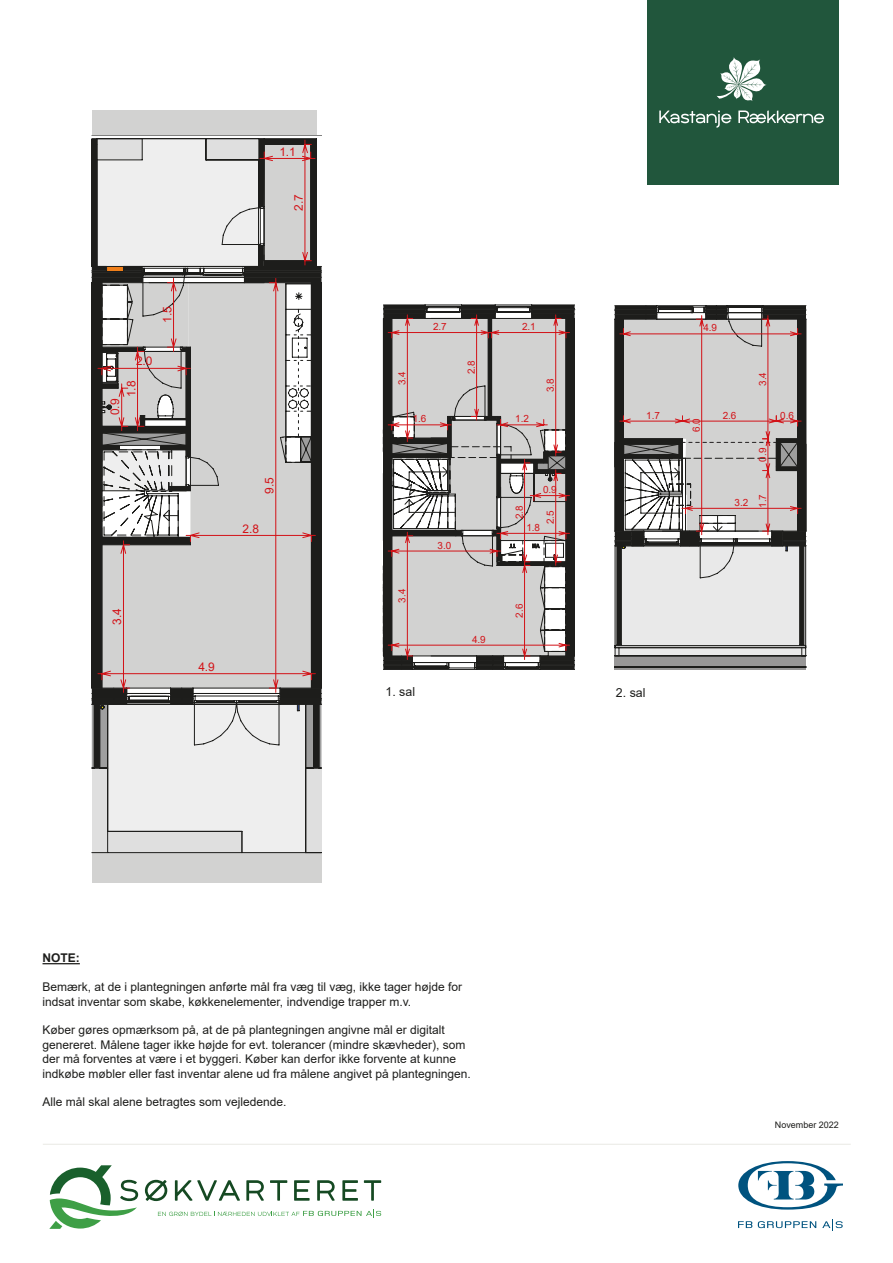
<style>
.page{position:relative;width:893px;height:1263px;background:#fff}
.page>*{position:absolute;margin:0;border:0;box-sizing:border-box;transform-origin:0 0}
.t1{font:12.45px "Arial";color:#1d1d1b}
.t2{font:12px/14.4px "Arial";color:#1d1d1b}
.t3{font:700 12px "Arial";color:#1d1d1b}
.t4{font:11.85px "Arial";color:#d21217}
.t5{font:9.9px "Arial";color:#d21217}
.t6{font:9px "Arial";color:#1d1d1b}
</style>
<div class="page">
<div style="left:92px;top:853px;width:229px;height:30px;background:#d2d2d1"></div>
<div style="left:92px;top:110px;width:224px;height:25px;background:#d2d2d1"></div>
<svg style="left:91px;top:138px;width:231px;height:715px;background:#d8d8d8"></svg>
<hr style="left:92px;top:135px;width:230px;height:1px;background:#1d1d1b">
<hr style="left:97px;top:138px;width:45px;height:1px;background:#1d1d1b">
<svg style="left:92px;top:139px;width:229px;height:630px;background:#bdbab9"></svg>
<hr style="left:31px;top:1082px;width:282px;height:1px;background:#1d1d1b">
<hr style="left:31px;top:102px;width:329px;height:1px;background:#1d1d1b">
<hr style="left:31px;top:102px;width:1px;height:785px;background:#1d1d1b">
<hr style="left:892px;top:102px;width:1px;height:785px;background:#1d1d1b">
<hr style="left:31px;top:1147px;width:329px;height:1px;background:#1d1d1b">
<svg style="left:383px;top:305px;width:192px;height:365px;background:#aba6a5"></svg>
<hr style="left:360px;top:274px;width:232px;height:1px;background:#1d1d1b">
<hr style="left:360px;top:274px;width:1px;height:441px;background:#1d1d1b">
<hr style="left:360px;top:1038px;width:232px;height:1px;background:#1d1d1b">
<hr style="left:615px;top:667px;width:191px;height:3px;background:#989797">
<div style="left:615px;top:656px;width:191px;height:11px;background:#989797"></div>
<hr style="left:615px;top:667px;width:191px;height:1px;background:#1d1d1b">
<svg style="left:614px;top:305px;width:193px;height:351px;background:#b7b3b3"></svg>
<hr style="left:592px;top:274px;width:233px;height:1px;background:#1d1d1b">
<hr style="left:592px;top:274px;width:1px;height:441px;background:#1d1d1b">
<hr style="left:592px;top:1039px;width:233px;height:1px;background:#1d1d1b">
<div style="left:648px;top:0;width:191px;height:184px;background:#21563c"></div>
<svg style="left:738px;top:110px;width:86px;height:13px"></svg>
<svg style="left:659px;top:110px;width:72px;height:18px"></svg>
<svg style="left:717px;top:57px;width:50px;height:44px"></svg>
<hr style="left:43px;top:1144px;width:808px;height:1px;background:#e9e9e4">
<svg style="left:739px;top:1161px;width:103px;height:48px"></svg>
<svg style="left:739px;top:1221px;width:77px;height:7px"></svg>
<svg style="left:822px;top:1219px;width:20px;height:11px"></svg>
<svg style="left:145px;top:1180px;width:22px;height:21px"></svg>
<svg style="left:175px;top:1180px;width:65px;height:21px"></svg>
<svg style="left:246px;top:1180px;width:18px;height:21px"></svg>
<svg style="left:270px;top:1180px;width:17px;height:21px"></svg>
<svg style="left:294px;top:1180px;width:16px;height:21px"></svg>
<svg style="left:317px;top:1180px;width:18px;height:21px"></svg>
<svg style="left:342px;top:1180px;width:16px;height:21px"></svg>
<svg style="left:364px;top:1180px;width:17px;height:21px"></svg>
<svg style="left:158px;top:1209px;width:223px;height:9px"></svg>
<svg style="left:49px;top:1165px;width:89px;height:64px"></svg>
<hr style="left:43px;top:963px;width:37px;height:1px;background:#1d1d1b">
<p class="t4" style="left:279px;top:143px;width:18px">1.1</p>
<p class="t4" style="left:290px;top:211px;width:18px;rotate:-90deg">2.7</p>
<p class="t4" style="left:159px;top:323px;width:18px;rotate:-90deg">1.5</p>
<p class="t5" style="left:415px;top:320px;width:33px">2.1 2.7</p>
<p class="t5" style="left:522px;top:320px;width:15px">2.1</p>
<p class="t5" style="left:703px;top:321px;width:15px">4.9</p>
<p class="t4" style="left:136px;top:353px;width:18px">2.0</p>
<p class="t4" style="left:123px;top:397px;width:18px;rotate:-90deg">1.8</p>
<p class="t5" style="left:395px;top:385px;width:15px;rotate:-90deg">3.4</p>
<p class="t5" style="left:464px;top:374px;width:15px;rotate:-90deg">2.8</p>
<p class="t5" style="left:544px;top:392px;width:15px;rotate:-90deg">3.8</p>
<p class="t5" style="left:756px;top:386px;width:15px;rotate:-90deg">3.4</p>
<p class="t4" style="left:107px;top:415px;width:18px;rotate:-90deg">0.9</p>
<p class="t5" style="left:413px;top:412px;width:15px">1.6</p>
<p class="t5" style="left:515px;top:412px;width:15px">1.2</p>
<p class="t5" style="left:646px;top:408px;width:15px">1.7</p>
<p class="t5" style="left:723px;top:408px;width:15px">2.6</p>
<p class="t5" style="left:690px;top:432px;width:15px;rotate:-90deg">6.0</p>
<p class="t5" style="left:780px;top:408px;width:15px">0.6</p>
<p class="t4" style="left:261px;top:494px;width:18px;rotate:-90deg">9.5</p>
<p class="t4" style="left:243px;top:520px;width:18px">2.8</p>
<p class="t5" style="left:543px;top:483px;width:15px">0.9</p>
<p class="t5" style="left:512px;top:519px;width:15px;rotate:-90deg">2.8</p>
<p class="t5" style="left:544px;top:524px;width:15px;rotate:-90deg">2.5</p>
<p class="t5" style="left:526px;top:521px;width:15px">1.8</p>
<p class="t5" style="left:735px;top:496px;width:15px">3.2</p>
<p class="t5" style="left:756px;top:462px;width:15px;rotate:-90deg">0.9</p>
<p class="t5" style="left:756px;top:508px;width:15px;rotate:-90deg">1.7</p>
<p class="t5" style="left:438px;top:538px;width:15px">3.0</p>
<p class="t5" style="left:395px;top:603px;width:15px;rotate:-90deg">3.4</p>
<p class="t4" style="left:109px;top:625px;width:18px;rotate:-90deg">3.4</p>
<p class="t5" style="left:512px;top:618px;width:15px;rotate:-90deg">2.6</p>
<p class="t5" style="left:472px;top:632px;width:15px">4.9</p>
<p class="t4" style="left:198px;top:658px;width:18px">4.9</p>
<p class="t1" style="left:385px;top:683px;width:31px">1. sal</p>
<p class="t1" style="left:616px;top:684px;width:31px">2. sal</p>
<p class="t3" style="left:43px;top:950px;width:39px">NOTE:</p>
<p class="t2" style="left:43px;top:980px;width:421px">Bemærk, at de i plantegningen anførte mål fra væg til væg, ikke tager højde for indsat inventar som skabe, køkkenelementer, indvendige trapper m.v.</p>
<p class="t2" style="left:43px;top:1023px;width:430px">Køber gøres opmærksom på, at de på plantegningen angivne mål er digitalt genereret. Målene tager ikke højde for evt. tolerancer (mindre skævheder), som der må forventes at være i et byggeri. Køber kan derfor ikke forvente at kunne indkøbe møbler eller fast inventar alene ud fra målene angivet på plantegningen.</p>
<p class="t2" style="left:43px;top:1095px;width:246px">Alle mål skal alene betragtes som vejledende.</p>
<p class="t6" style="left:775px;top:1119px;width:66px">November 2022</p>
</div>
